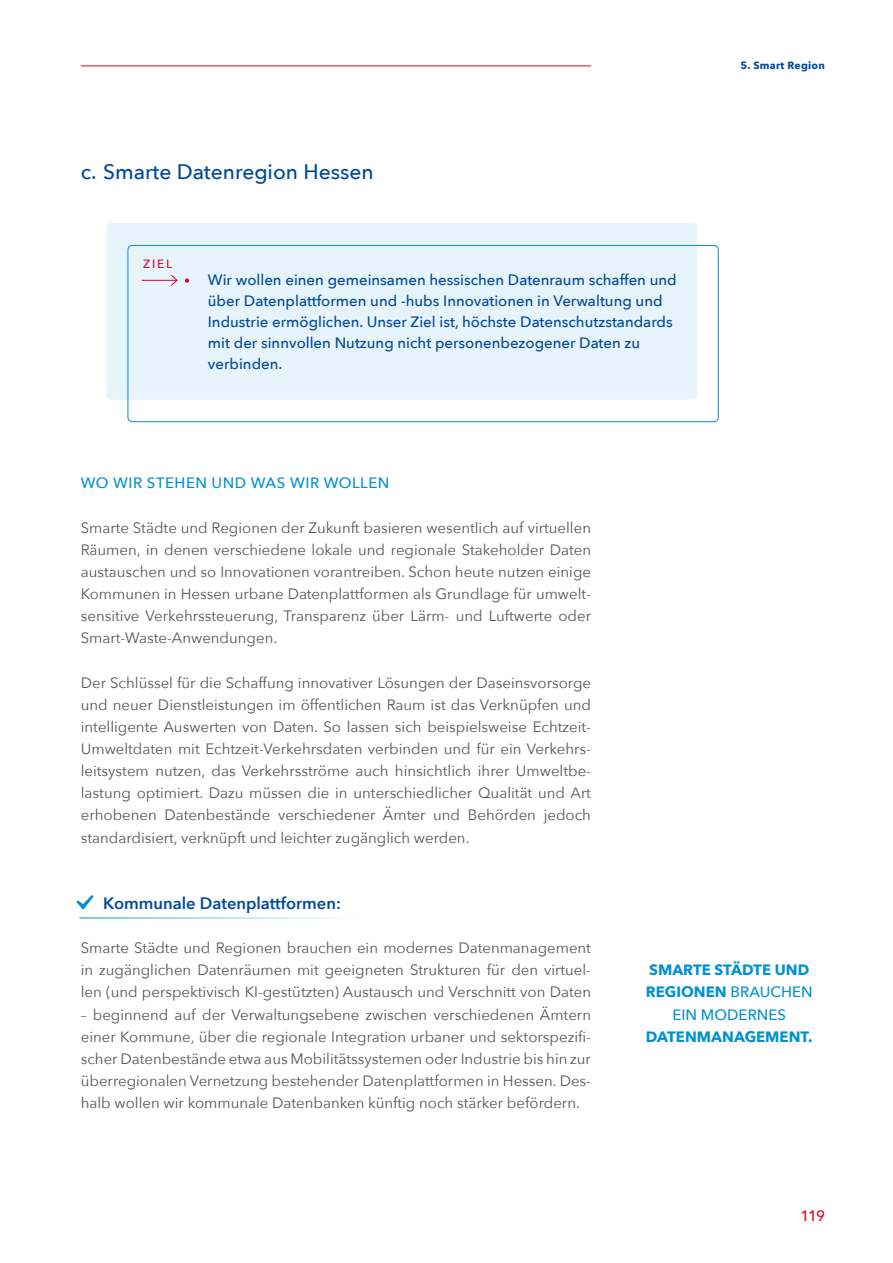
<style>
.page{position:relative;width:893px;height:1263px;background:#fff}
.page>*{position:absolute;margin:0;border:0;box-sizing:border-box;transform-origin:0 0}
.t1{font:500 21px "Avenir Next";color:#004999}
.t2{font:600 16.5px "Avenir Next";color:#004999}
.t3{font:15px/22.2px "Avenir Next";color:#52575a;text-align:justify}
.t4{font:500 15px/21px "Avenir Next";color:#004999}
.t5{font:700 15px/22.2px "Avenir Next";color:#0091d1;text-align:center}
.t6{font:500 15px "Avenir Next";letter-spacing:.035em;color:#0091d1}
.t7{font:500 15px "Avenir Next";color:#dd0029}
.t8{font:500 12px "Avenir Next";color:#dd0029}
.t9{font:700 10.5px "Avenir Next";letter-spacing:.025em;color:#004999}
.s1{font-weight:500}
</style>
<div class="page">
<div style="left:106px;top:223px;width:591px;height:177px;background:#e8f4fc;border-radius:4px"></div>
<hr style="left:81px;top:66px;width:510px;height:1px;background:#dd0029">
<div style="left:128px;top:245px;width:591px;height:177px;border:1px solid #0091d1;border-radius:4px"></div>
<svg style="left:185px;top:278px;width:4px;height:5px"></svg>
<hr style="left:142px;top:280px;width:35px;height:1px;background:#dd0029">
<svg style="left:170px;top:275px;width:8px;height:11px"></svg>
<hr style="left:80px;top:917px;width:361px;height:1px;background:#0091d1">
<svg style="left:76px;top:895px;width:18px;height:14px"></svg>
<h3 class="t1" style="left:81px;top:153px;width:294px">c. Smarte Datenregion Hessen</h3>
<p class="t8" style="left:143px;top:254px;width:31px">ZIEL</p>
<p class="t4" style="left:208px;top:268px;width:470px">Wir wollen einen gemeinsamen hessischen Datenraum schaffen und über Datenplattformen und -hubs Innovationen in Verwaltung und Industrie ermöglichen. Unser Ziel ist, höchste Datenschutzstandards mit der sinnvollen Nutzung nicht personenbezogener Daten zu verbinden.</p>
<p class="t6" style="left:81px;top:470px;width:310px">WO WIR STEHEN UND WAS WIR WOLLEN</p>
<p class="t3" style="left:81px;top:516px;width:512px">Smarte Städte und Regionen der Zukunft basieren wesentlich auf virtuellen Räumen, in denen verschiedene lokale und regionale Stakeholder Daten austauschen und so Innovationen vorantreiben. Schon heute nutzen einige Kommunen in Hessen urbane Datenplattformen als Grundlage für umwelt&shy;sensitive Verkehrssteuerung, Transparenz über Lärm- und Luftwerte oder Smart-Waste-Anwendungen.</p>
<p class="t3" style="left:81px;top:671px;width:512px">Der Schlüssel für die Schaffung innovativer Lösungen der Daseinsvorsorge und neuer Dienstleistungen im öffentlichen Raum ist das Verknüpfen und intelligente Auswerten von Daten. So lassen sich beispielsweise Echtzeit-Umweltdaten mit Echtzeit-Verkehrsdaten verbinden und für ein Verkehrs&shy;leitsystem nutzen, das Verkehrsströme auch hinsichtlich ihrer Umweltbe&shy;lastung optimiert. Dazu müssen die in unterschiedlicher Qualität und Art erhobenen Datenbestände verschiedener Ämter und Behörden jedoch standardisiert, verknüpft und leichter zugänglich werden.</p>
<h4 class="t2" style="left:103px;top:889px;width:239px">Kommunale Datenplattformen:</h4>
<p class="t9" style="left:740px;top:56px;width:86px">5. Smart Region</p>
<p class="t3" style="left:81px;top:936px;width:512px">Smarte Städte und Regionen brauchen ein modernes Datenmanagement in zugänglichen Datenräumen mit geeigneten Strukturen für den virtuel&shy;len (und perspektivisch KI-gestützten) Austausch und Verschnitt von Daten</p>
<p class="t3" style="left:81px;top:1002px;width:512px">– beginnend auf der Verwaltungsebene zwischen verschiedenen Ämtern einer Kommune, über die regionale Integration urbaner und sektorspezifi&shy;scher Datenbestände etwa aus Mobilitätssystemen oder Industrie bis hin zur überregionalen Vernetzung bestehender Datenplattformen in Hessen. Des&shy;halb wollen wir kommunale Datenbanken künftig noch stärker befördern.</p>
<p class="t5" style="left:646px;top:959px;width:168px">SMARTE STÄDTE UND<br>REGIONEN <span class="s1">BRAUCHEN<br>EIN MODERNES</span></p>
<p class="t5" style="left:646px;top:1025px;width:168px">DATENMANAGEMENT.</p>
<p class="t7" style="left:800px;top:1203px;width:26px">119</p>
</div>
